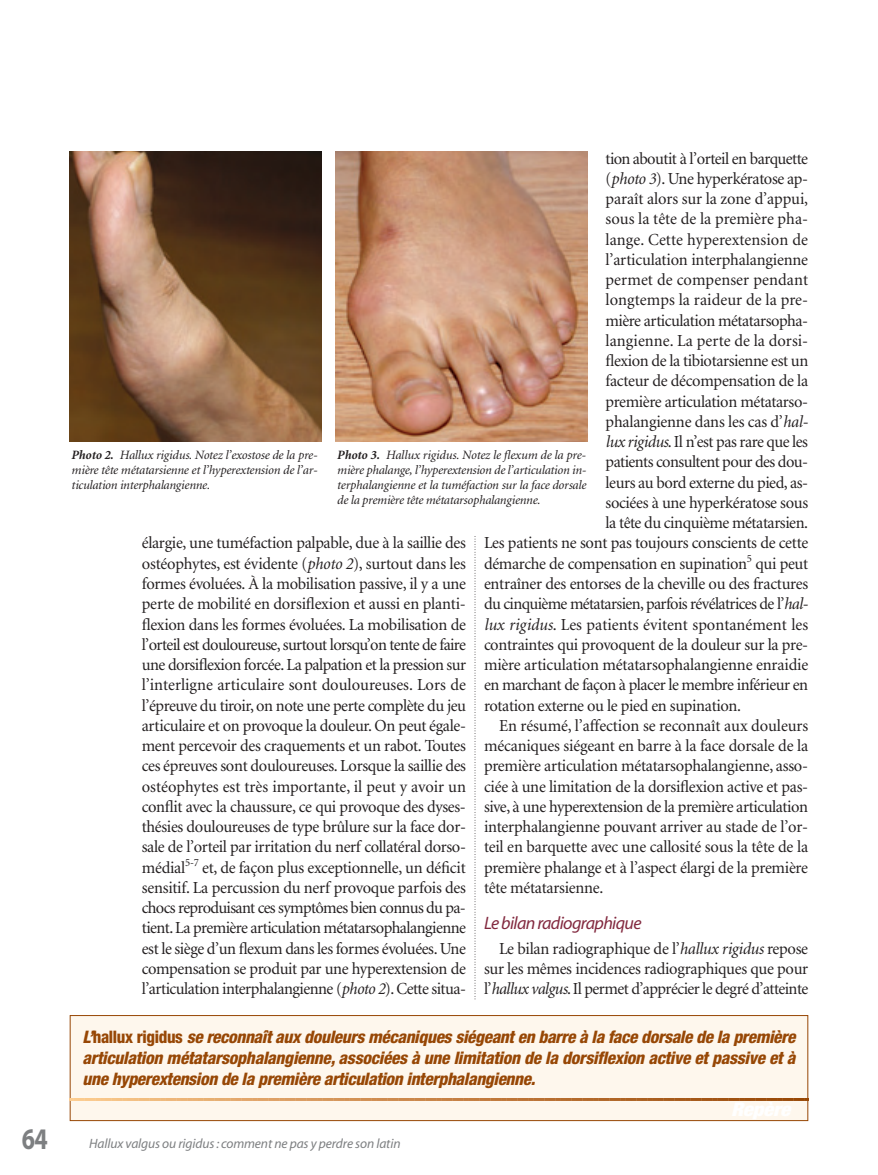
<style>
.page{position:relative;width:878px;height:1175px;background:#fff}
.page>*{position:absolute;margin:0;border:0;box-sizing:border-box;transform-origin:0 0}
.t1{font:700 30px "Myriad";color:#7d7f81;scale:.8 1}
.t2{font:italic 18px "Myriad";letter-spacing:-.035em;color:#82293f}
.t3{font:italic 800 condensed 17.25px/21px "Helvetica Neue";color:#974705;text-align:justify}
.t4{font:16.8px/20.2px "Minion";letter-spacing:-.015em;color:#231f20;text-align:justify}
.t5{font:16.8px "Minion";letter-spacing:.005em;color:#231f20}
.t6{font:16.8px "Minion";letter-spacing:-.035em;color:#231f20}
.t7{font:italic 13.5px "Myriad";letter-spacing:-.01em;color:#7d7f81}
.t8{font:italic 12.75px/15px "Minion";letter-spacing:-.015em;color:#231f20;text-align:justify}
.s1{font-style:italic}
.s2{font-weight:700}
.s3{font-style:normal}
</style>
<div class="page">
<svg style="left:474px;top:536px;width:1px;height:463px"></svg>
<img style="left:70px;top:152px;width:252px;height:289px">
<img style="left:335px;top:152px;width:252px;height:289px">
<div style="left:70px;top:1015px;width:737px;height:105px;background:#fef7ed"></div>
<div style="left:70px;top:1015px;width:738px;height:105px;border:1px solid #974705"></div>
<svg style="left:70px;top:1098px;width:23px;height:22px"></svg>
<hr style="left:97px;top:1098px;width:2px;height:22px;background:#f9c78a">
<svg style="left:103px;top:1098px;width:109px;height:22px"></svg>
<hr style="left:216px;top:1098px;width:2px;height:22px;background:#e6ae71">
<svg style="left:222px;top:1098px;width:109px;height:22px"></svg>
<hr style="left:335px;top:1098px;width:2px;height:22px;background:#d59559">
<svg style="left:341px;top:1098px;width:17px;height:22px"></svg>
<hr style="left:362px;top:1098px;width:2px;height:22px;background:#d18f53">
<svg style="left:368px;top:1098px;width:82px;height:22px"></svg>
<hr style="left:454px;top:1098px;width:2px;height:22px;background:#c57f42">
<svg style="left:460px;top:1098px;width:17px;height:22px"></svg>
<hr style="left:481px;top:1098px;width:2px;height:22px;background:#c27a3d">
<svg style="left:487px;top:1098px;width:82px;height:22px"></svg>
<hr style="left:573px;top:1098px;width:2px;height:22px;background:#b46b2c">
<svg style="left:579px;top:1098px;width:17px;height:22px"></svg>
<hr style="left:600px;top:1098px;width:2px;height:22px;background:#b16728">
<svg style="left:606px;top:1098px;width:82px;height:22px"></svg>
<hr style="left:692px;top:1098px;width:2px;height:22px;background:#a55818">
<svg style="left:698px;top:1098px;width:17px;height:22px"></svg>
<hr style="left:719px;top:1098px;width:2px;height:22px;background:#a25414">
<svg style="left:725px;top:1098px;width:82px;height:22px"></svg>
<h1 class="t1" style="left:22px;top:1127px;width:34px">64</h1>
<p class="t4" style="left:605px;top:149px;width:204px">tion aboutit à l’orteil en barquette</p>
<p class="t4" style="left:605px;top:170px;width:204px">(<span class="s1">photo 3</span>). Une hyperkératose ap-</p>
<p class="t4" style="left:605px;top:190px;width:204px">paraît alors sur la zone d’appui,</p>
<p class="t4" style="left:605px;top:210px;width:204px">sous la tête de la première pha-</p>
<p class="t5" style="left:605px;top:233px;width:204px">lange. Cette hyperextension de</p>
<p class="t4" style="left:605px;top:251px;width:204px">l’articulation interphalangienne</p>
<p class="t5" style="left:605px;top:273px;width:204px">permet de compenser pendant</p>
<p class="t5" style="left:605px;top:293px;width:204px">longtemps la raideur de la pre-</p>
<p class="t4" style="left:605px;top:311px;width:204px">mière articulation métatarsopha-</p>
<p class="t5" style="left:605px;top:334px;width:204px">langienne. La perte de la dorsi-</p>
<p class="t4" style="left:605px;top:352px;width:204px">flexion de la tibiotarsienne est un</p>
<p class="t4" style="left:605px;top:372px;width:204px">facteur de décompensation de la</p>
<p class="t4" style="left:605px;top:392px;width:204px">première articulation métatarso-</p>
<p class="t4" style="left:605px;top:413px;width:204px">phalangienne dans les cas d’<span class="s1">hal-</span></p>
<p class="t4" style="left:605px;top:433px;width:204px"><span class="s1">lux rigidus</span>. Il n’est pas rare que les</p>
<p class="t6" style="left:605px;top:455px;width:204px">patients consultent pour des dou-</p>
<p class="t4" style="left:605px;top:473px;width:204px">leurs au bord externe du pied, as-</p>
<p class="t4" style="left:605px;top:494px;width:204px">sociées à une hyperkératose sous</p>
<p class="t4" style="left:605px;top:514px;width:204px">la tête du cinquième métatarsien.</p>
<p class="t4" style="left:484px;top:534px;width:326px">Les patients ne sont pas toujours conscients de cette</p>
<p class="t4" style="left:484px;top:554px;width:326px">démarche de compensation en supination<sup>5</sup> qui peut</p>
<p class="t4" style="left:484px;top:575px;width:325px">entraîner des entorses de la cheville ou des fractures</p>
<p class="t6" style="left:484px;top:597px;width:325px">du cinquième métatarsien, parfois révélatrices de l’<span class="s1">hal-</span></p>
<p class="t4" style="left:484px;top:615px;width:325px"><span class="s1">lux rigidus</span>. Les patients évitent spontanément les</p>
<p class="t4" style="left:484px;top:635px;width:326px">contraintes qui provoquent de la douleur sur la pre-</p>
<p class="t4" style="left:484px;top:656px;width:326px">mière articulation métatarsophalangienne enraidie</p>
<p class="t4" style="left:484px;top:676px;width:326px">en marchant de façon à placer le membre inférieur en</p>
<p class="t4" style="left:484px;top:696px;width:258px">rotation externe ou le pied en supination.</p>
<p class="t4" style="left:499px;top:716px;width:311px">En résumé, l’affection se reconnaît aux douleurs</p>
<p class="t4" style="left:484px;top:737px;width:326px">mécaniques siégeant en barre à la face dorsale de la</p>
<p class="t4" style="left:484px;top:757px;width:325px">première articulation métatarsophalangienne, asso-</p>
<p class="t4" style="left:484px;top:777px;width:326px">ciée à une limitation de la dorsiflexion active et pas-</p>
<p class="t4" style="left:484px;top:797px;width:325px">sive, à une hyperextension de la première articulation</p>
<p class="t4" style="left:484px;top:818px;width:325px">interphalangienne pouvant arriver au stade de l’or-</p>
<p class="t4" style="left:484px;top:838px;width:325px">teil en barquette avec une callosité sous la tête de la</p>
<p class="t4" style="left:484px;top:858px;width:325px">première phalange et à l’aspect élargi de la première</p>
<p class="t4" style="left:484px;top:878px;width:121px">tête métatarsienne.</p>
<p class="t2" style="left:484px;top:916px;width:159px">Le bilan radiographique</p>
<p class="t4" style="left:484px;top:939px;width:326px;text-indent:15px">Le bilan radiographique de l’<span class="s1">hallux rigidus</span> repose sur les mêmes incidences radiographiques que pour l’<span class="s1">hallux valgus</span>. Il permet d’apprécier le degré d’atteinte</p>
<p class="t8" style="left:71px;top:448px;width:248px"><span class="s2">Photo 2.</span> Hallux rigidus. Notez l’exostose de la pre&shy;mière tête métatarsienne et l’hyperextension de l’ar&shy;ticulation interphalangienne.</p>
<p class="t8" style="left:337px;top:448px;width:251px"><span class="s2">Photo 3.</span> Hallux rigidus. Notez le flexum de la pre&shy;mière phalange, l’hyperextension de l’articulation in&shy;terphalangienne et la tuméfaction sur la face dorsale de la première tête métatarsophalangienne.</p>
<p class="t4" style="left:142px;top:534px;width:326px">élargie, une tuméfaction palpable, due à la saillie des ostéophytes, est évidente (<span class="s1">photo 2</span>), surtout dans les formes évoluées. À la mobilisation passive, il y a une perte de mobilité en dorsiflexion et aussi en planti&shy;flexion dans les formes évoluées. La mobilisation de l’orteil est douloureuse, surtout lorsqu’on tente de faire une dorsiflexion forcée. La palpation et la pression sur l’interligne articulaire sont douloureuses. Lors de l’épreuve du tiroir, on note une perte complète du jeu articulaire et on provoque la douleur. On peut égale&shy;ment percevoir des craquements et un rabot. Toutes ces épreuves sont douloureuses. Lorsque la saillie des ostéophytes est très importante, il peut y avoir un conflit avec la chaussure, ce qui provoque des dyses&shy;thésies douloureuses de type brûlure sur la face dor&shy;sale de l’orteil par irritation du nerf collatéral dorso&shy;médial<sup>5-7</sup> et, de façon plus exceptionnelle, un déficit sensitif. La percussion du nerf provoque parfois des chocs reproduisant ces symptômes bien connus du pa&shy;tient. La première articulation métatarsophalangienne est le siège d’un flexum dans les formes évoluées. Une compensation se produit par une hyperextension de l’articulation interphalangienne (<span class="s1">photo 2</span>). Cette situa-</p>
<p class="t3" style="left:82px;top:1028px;width:717px">L’<span class="s3">h a l l u x r i g i d u s</span> se reconnaîtaux douleurs mécaniques siégeanten barre à la face dorsale de la première articulation métatarsophalangienne, associées à une limitation de la dorsiflexion active etpassive età une hyperextension de la première articulation interphalangienne.</p>
<p class="t7" style="left:89px;top:1138px;width:313px">Hallux valgus ou rigidus : comment ne pas y perdre son latin</p>
</div>
